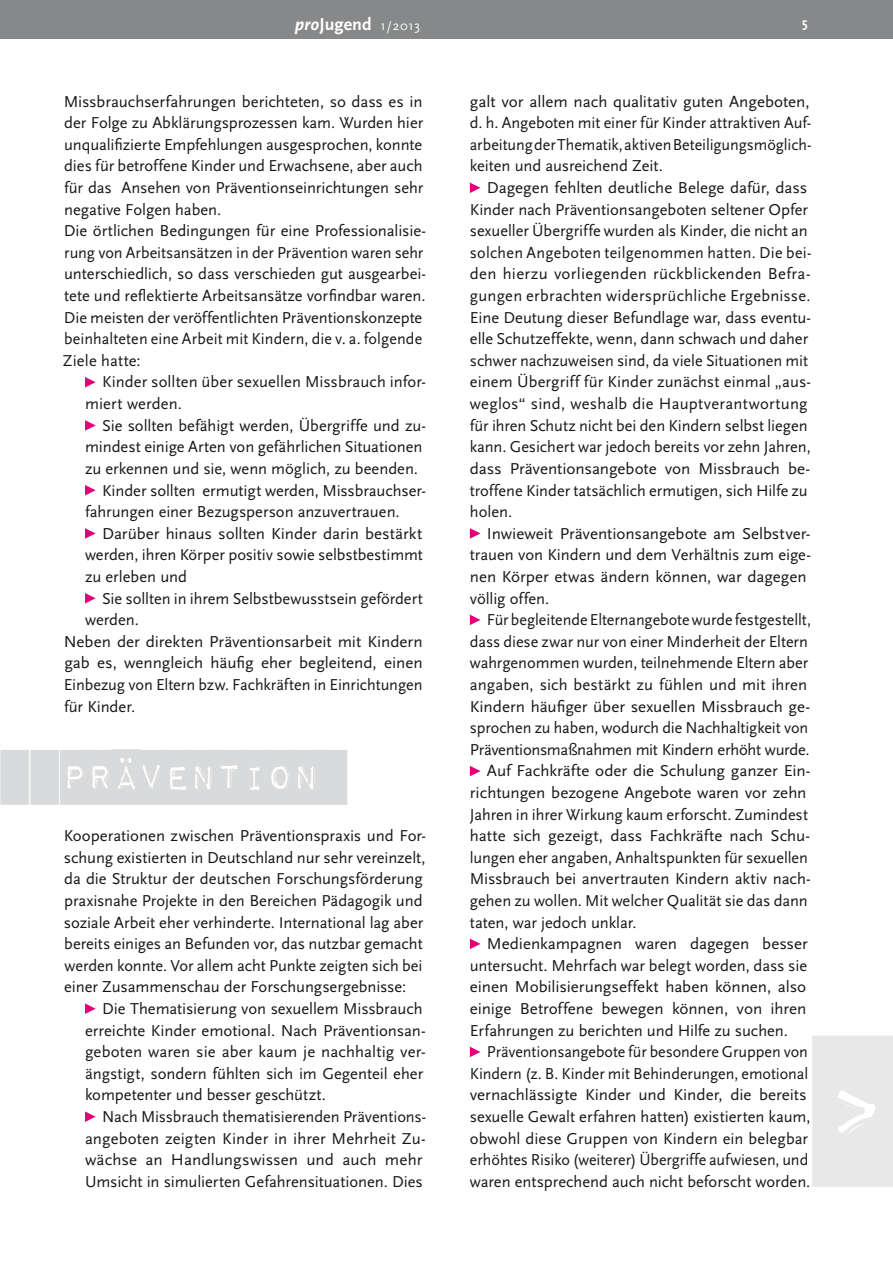
<style>
.page{position:relative;width:893px;height:1263px;background:#fff}
.page>*{position:absolute;margin:0;border:0;box-sizing:border-box;transform-origin:0 0}
.t1{font:45px "Impact Label";letter-spacing:-.025em;color:#d9dadb}
.t2{font:700 18px "Scala Sans";color:#fff}
.t3{font:16.5px "Scala Sans";color:#1a1817}
.t4{font:16.5px "Scala Sans";letter-spacing:.02em;color:#1a1817}
.t5{font:16.5px "Scala Sans";letter-spacing:-.02em;color:#1a1817}
.t6{font:700 13.5px "Scala Sans";color:#fff}
.s1{font-style:italic}
.s2{font-family:"Scala Sans Caps";font-weight:400;font-size:13.5px}
</style>
<div class="page">
<div style="left:0;top:0;width:893px;height:38px;background:#868889"></div>
<svg style="left:85px;top:377px;width:11px;height:10px"></svg>
<svg style="left:85px;top:420px;width:11px;height:11px"></svg>
<svg style="left:85px;top:485px;width:11px;height:10px"></svg>
<svg style="left:85px;top:528px;width:11px;height:11px"></svg>
<svg style="left:85px;top:593px;width:11px;height:10px"></svg>
<svg style="left:85px;top:1003px;width:11px;height:11px"></svg>
<svg style="left:85px;top:1111px;width:11px;height:11px"></svg>
<svg style="left:470px;top:183px;width:10px;height:10px"></svg>
<svg style="left:470px;top:528px;width:10px;height:11px"></svg>
<svg style="left:470px;top:615px;width:10px;height:10px"></svg>
<svg style="left:470px;top:766px;width:10px;height:10px"></svg>
<svg style="left:470px;top:939px;width:10px;height:10px"></svg>
<svg style="left:470px;top:1047px;width:10px;height:10px"></svg>
<div style="left:812px;top:1036px;width:81px;height:151px;background:#e8e8e9"></div>
<p class="t2" style="left:295px;top:15px;width:127px"><span class="s1">pro</span>Jugend <span class="s2">1/2013</span></p>
<p class="t6" style="left:802px;top:16px;width:7px">5</p>
<p class="t3" style="left:64px;top:92px;width:360px">Missbrauchserfahrungen berichteten, so dass es in</p>
<p class="t3" style="left:64px;top:114px;width:361px">der Folge zu Abklärungsprozessen kam. Wurden hier</p>
<p class="t3" style="left:64px;top:136px;width:360px">unqualifizierte Empfehlungen ausgesprochen, konnte</p>
<p class="t3" style="left:64px;top:157px;width:360px">dies für betroffene Kinder und Erwachsene, aber auch</p>
<p class="t3" style="left:64px;top:179px;width:361px">für das Ansehen von Präventionseinrichtungen sehr</p>
<p class="t3" style="left:64px;top:200px;width:159px">negative Folgen haben.</p>
<p class="t3" style="left:64px;top:222px;width:364px">Die örtlichen Bedingungen für eine Professionalisie-</p>
<p class="t3" style="left:64px;top:244px;width:361px">rung von Arbeitsansätzen in der Prävention waren sehr</p>
<p class="t3" style="left:64px;top:265px;width:363px">unterschiedlich, so dass verschieden gut ausgearbei-</p>
<p class="t3" style="left:64px;top:287px;width:363px">tete und reflektierte Arbeitsansätze vorfindbar waren.</p>
<p class="t3" style="left:64px;top:308px;width:360px">Die meisten der veröffentlichten Präventionskonzepte</p>
<p class="t3" style="left:64px;top:330px;width:360px">beinhalteten eine Arbeit mit Kindern, die v. a. folgende</p>
<p class="t3" style="left:63px;top:352px;width:79px">Ziele hatte:</p>
<p class="t3" style="left:102px;top:373px;width:326px">Kinder sollten über sexuellen Missbrauch infor-</p>
<p class="t3" style="left:85px;top:395px;width:98px">miert werden.</p>
<p class="t3" style="left:102px;top:416px;width:326px">Sie sollten befähigt werden, Übergriffe und zu-</p>
<p class="t3" style="left:85px;top:438px;width:339px">mindest einige Arten von gefährlichen Situationen</p>
<p class="t3" style="left:85px;top:460px;width:335px">zu erkennen und sie, wenn möglich, zu beenden.</p>
<p class="t3" style="left:102px;top:481px;width:326px">Kinder sollten ermutigt werden, Missbrauchser-</p>
<p class="t3" style="left:85px;top:503px;width:316px">fahrungen einer Bezugsperson anzuvertrauen.</p>
<p class="t3" style="left:102px;top:524px;width:322px">Darüber hinaus sollten Kinder darin bestärkt</p>
<p class="t3" style="left:85px;top:546px;width:339px">werden, ihren Körper positiv sowie selbstbestimmt</p>
<p class="t3" style="left:85px;top:568px;width:103px">zu erleben und</p>
<p class="t3" style="left:102px;top:589px;width:322px">Sie sollten in ihrem Selbstbewusstsein gefördert</p>
<p class="t3" style="left:85px;top:611px;width:55px">werden.</p>
<p class="t3" style="left:64px;top:632px;width:360px">Neben der direkten Präventionsarbeit mit Kindern</p>
<p class="t3" style="left:64px;top:654px;width:360px">gab es, wenngleich häufig eher begleitend, einen</p>
<p class="t3" style="left:64px;top:676px;width:360px">Einbezug von Eltern bzw. Fachkräften in Einrichtungen</p>
<p class="t3" style="left:64px;top:697px;width:73px">für Kinder.</p>
<p class="t1" style="left:62px;top:750px;width:260px">PRÄVENTION</p>
<p class="t3" style="left:64px;top:827px;width:364px">Kooperationen zwischen Präventionspraxis und For-</p>
<p class="t3" style="left:64px;top:848px;width:363px">schung existierten in Deutschland nur sehr vereinzelt,</p>
<p class="t3" style="left:64px;top:870px;width:360px">da die Struktur der deutschen Forschungsförderung</p>
<p class="t3" style="left:64px;top:892px;width:360px">praxisnahe Projekte in den Bereichen Pädagogik und</p>
<p class="t3" style="left:64px;top:913px;width:361px">soziale Arbeit eher verhinderte. International lag aber</p>
<p class="t3" style="left:64px;top:935px;width:360px">bereits einiges an Befunden vor, das nutzbar gemacht</p>
<p class="t3" style="left:64px;top:956px;width:360px">werden konnte. Vor allem acht Punkte zeigten sich bei</p>
<p class="t3" style="left:64px;top:978px;width:343px">einer Zusammenschau der Forschungsergebnisse:</p>
<p class="t3" style="left:102px;top:1000px;width:322px">Die Thematisierung von sexuellem Missbrauch</p>
<p class="t3" style="left:85px;top:1021px;width:342px">erreichte Kinder emotional. Nach Präventionsan-</p>
<p class="t3" style="left:85px;top:1043px;width:342px">geboten waren sie aber kaum je nachhaltig ver-</p>
<p class="t3" style="left:85px;top:1064px;width:340px">ängstigt, sondern fühlten sich im Gegenteil eher</p>
<p class="t3" style="left:85px;top:1086px;width:243px">kompetenter und besser geschützt.</p>
<p class="t3" style="left:102px;top:1108px;width:326px">Nach Missbrauch thematisierenden Präventions-</p>
<p class="t3" style="left:85px;top:1129px;width:342px">angeboten zeigten Kinder in ihrer Mehrheit Zu-</p>
<p class="t3" style="left:85px;top:1151px;width:339px">wächse an Handlungswissen und auch mehr</p>
<p class="t3" style="left:85px;top:1172px;width:339px">Umsicht in simulierten Gefahrensituationen. Dies</p>
<p class="t3" style="left:470px;top:92px;width:341px">galt vor allem nach qualitativ guten Angeboten,</p>
<p class="t3" style="left:470px;top:114px;width:343px">d. h. Angeboten mit einer für Kinder attraktiven Auf-</p>
<p class="t3" style="left:470px;top:136px;width:343px">arbeitung der Thematik, aktiven Beteiligungsmöglich-</p>
<p class="t3" style="left:470px;top:157px;width:195px">keiten und ausreichend Zeit.</p>
<p class="t3" style="left:487px;top:179px;width:322px">Dagegen fehlten deutliche Belege dafür, dass</p>
<p class="t3" style="left:470px;top:200px;width:340px">Kinder nach Präventionsangeboten seltener Opfer</p>
<p class="t3" style="left:470px;top:222px;width:339px">sexueller Übergriffe wurden als Kinder, die nicht an</p>
<p class="t4" style="left:470px;top:244px;width:343px">solchen Angeboten teilgenommen hatten. Die bei-</p>
<p class="t4" style="left:470px;top:265px;width:342px">den hierzu vorliegenden rückblickenden Befra-</p>
<p class="t4" style="left:470px;top:287px;width:342px">gungen erbrachten widersprüchliche Ergebnisse.</p>
<p class="t3" style="left:470px;top:308px;width:343px">Eine Deutung dieser Befundlage war, dass eventu-</p>
<p class="t3" style="left:470px;top:330px;width:340px">elle Schutzeffekte, wenn, dann schwach und daher</p>
<p class="t3" style="left:470px;top:352px;width:340px">schwer nachzuweisen sind, da viele Situationen mit</p>
<p class="t3" style="left:470px;top:373px;width:343px">einem Übergriff für Kinder zunächst einmal „aus-</p>
<p class="t3" style="left:470px;top:395px;width:339px">weglos“ sind, weshalb die Hauptverantwortung</p>
<p class="t3" style="left:470px;top:416px;width:339px">für ihren Schutz nicht bei den Kindern selbst liegen</p>
<p class="t3" style="left:470px;top:438px;width:342px">kann. Gesichert war jedoch bereits vor zehn Jahren,</p>
<p class="t3" style="left:470px;top:460px;width:342px">dass Präventionsangebote von Missbrauch be-</p>
<p class="t3" style="left:470px;top:481px;width:339px">troffene Kinder tatsächlich ermutigen, sich Hilfe zu</p>
<p class="t3" style="left:470px;top:503px;width:44px">holen.</p>
<p class="t3" style="left:487px;top:524px;width:325px">Inwieweit Präventionsangebote am Selbstver-</p>
<p class="t3" style="left:470px;top:546px;width:343px">trauen von Kindern und dem Verhältnis zum eige-</p>
<p class="t3" style="left:470px;top:568px;width:338px">nen Körper etwas ändern können, war dagegen</p>
<p class="t3" style="left:470px;top:589px;width:81px">völlig offen.</p>
<p class="t3" style="left:487px;top:611px;width:326px">Für begleitende Elternangebote wurde festgestellt,</p>
<p class="t3" style="left:470px;top:632px;width:340px">dass diese zwar nur von einer Minderheit der Eltern</p>
<p class="t3" style="left:470px;top:654px;width:340px">wahrgenommen wurden, teilnehmende Eltern aber</p>
<p class="t3" style="left:470px;top:676px;width:339px">angaben, sich bestärkt zu fühlen und mit ihren</p>
<p class="t3" style="left:470px;top:697px;width:342px">Kindern häufiger über sexuellen Missbrauch ge-</p>
<p class="t3" style="left:470px;top:719px;width:340px">sprochen zu haben, wodurch die Nachhaltigkeit von</p>
<p class="t5" style="left:470px;top:740px;width:341px">Präventionsmaßnahmen mit Kindern erhöht wurde.</p>
<p class="t3" style="left:487px;top:762px;width:325px">Auf Fachkräfte oder die Schulung ganzer Ein-</p>
<p class="t3" style="left:470px;top:784px;width:338px">richtungen bezogene Angebote waren vor zehn</p>
<p class="t3" style="left:470px;top:805px;width:340px">Jahren in ihrer Wirkung kaum erforscht. Zumindest</p>
<p class="t3" style="left:470px;top:827px;width:342px">hatte sich gezeigt, dass Fachkräfte nach Schu-</p>
<p class="t3" style="left:470px;top:848px;width:340px">lungen eher angaben, Anhaltspunkten für sexuellen</p>
<p class="t3" style="left:470px;top:870px;width:342px">Missbrauch bei anvertrauten Kindern aktiv nach-</p>
<p class="t3" style="left:470px;top:892px;width:339px">gehen zu wollen. Mit welcher Qualität sie das dann</p>
<p class="t3" style="left:470px;top:913px;width:168px">taten, war jedoch unklar.</p>
<p class="t3" style="left:487px;top:935px;width:322px">Medienkampagnen waren dagegen besser</p>
<p class="t3" style="left:470px;top:956px;width:339px">untersucht. Mehrfach war belegt worden, dass sie</p>
<p class="t3" style="left:470px;top:978px;width:338px">einen Mobilisierungseffekt haben können, also</p>
<p class="t3" style="left:470px;top:1000px;width:338px">einige Betroffene bewegen können, von ihren</p>
<p class="t3" style="left:470px;top:1021px;width:320px">Erfahrungen zu berichten und Hilfe zu suchen.</p>
<p class="t3" style="left:487px;top:1043px;width:322px">Präventionsangebote für besondere Gruppen von</p>
<p class="t3" style="left:470px;top:1064px;width:340px">Kindern (z. B. Kinder mit Behinderungen, emotional</p>
<p class="t3" style="left:470px;top:1086px;width:338px">vernachlässigte Kinder und Kinder, die bereits</p>
<p class="t3" style="left:470px;top:1108px;width:342px">sexuelle Gewalt erfahren hatten) existierten kaum,</p>
<p class="t3" style="left:470px;top:1129px;width:340px">obwohl diese Gruppen von Kindern ein belegbar</p>
<p class="t3" style="left:470px;top:1151px;width:340px">erhöhtes Risiko (weiterer) Übergriffe aufwiesen, und</p>
<p class="t3" style="left:470px;top:1172px;width:342px">waren entsprechend auch nicht beforscht worden.</p>
</div>
